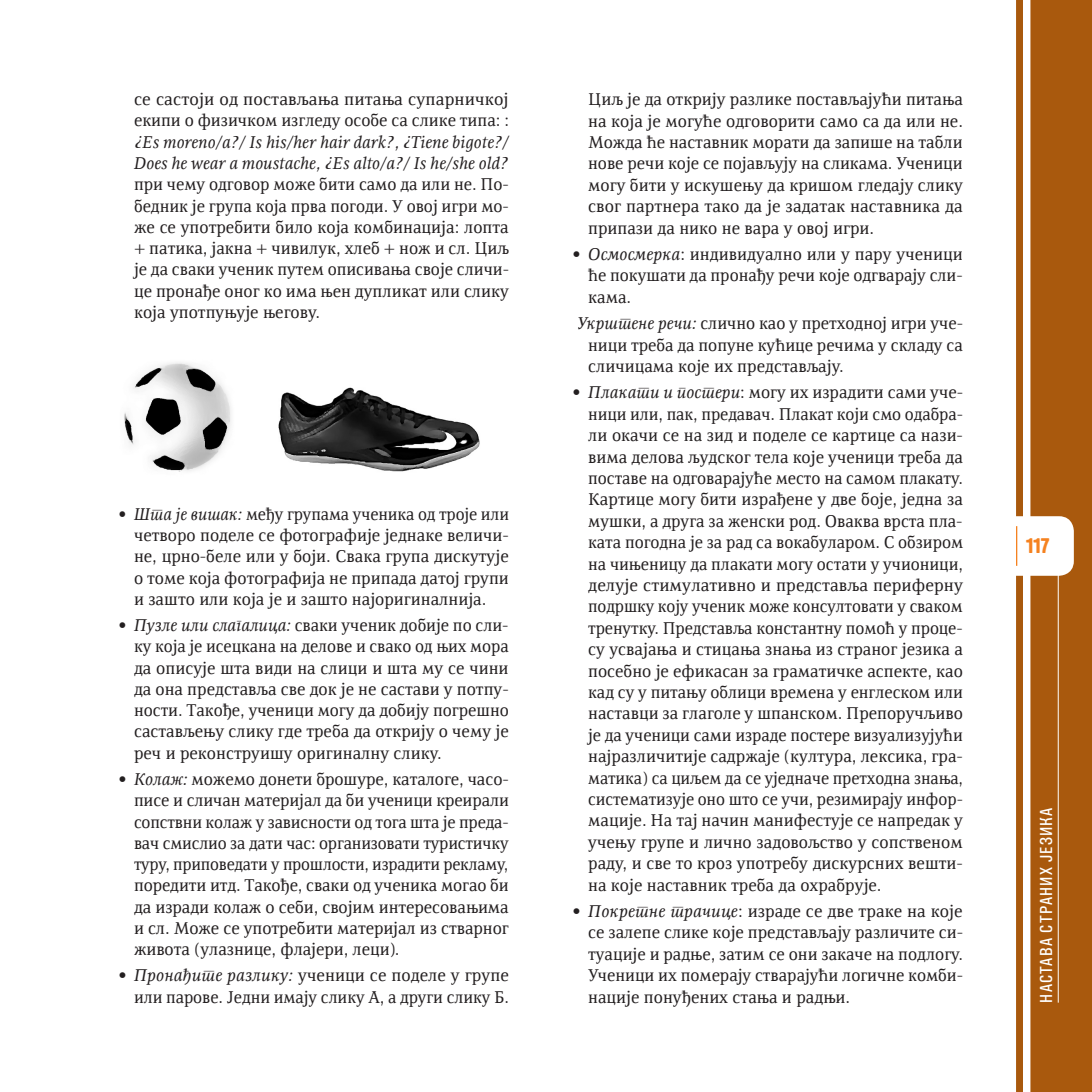
<style>
.page{position:relative;width:1092px;height:1092px;background:#fff}
.page>*{position:absolute;margin:0;border:0;box-sizing:border-box;transform-origin:0 0}
.t1{font:21px "SRB Hermes C";color:#f58220}
.t2{font:17.5px/21.3px "SRB Resavska BGTT";color:#231f20;text-align:justify}
.t3{font:italic 17.5px/21.2px "SRB Resavska BGTT";letter-spacing:-.005em;color:#231f20}
.t4{font:17.5px "Univers Cond C";letter-spacing:.07em;color:#fff}
.s1{font-weight:700}
.s2{font-style:italic}
</style>
<div class="page">
<img style="left:124px;top:362px;width:107px;height:110px">
<img style="left:278px;top:387px;width:202px;height:85px">
<div style="left:1030px;top:0;width:61px;height:1091px;background:#a9590d"></div>
<svg style="left:1016px;top:0;width:7px;height:1091px;background:#ae621a"></svg>
<hr style="left:1057px;top:574px;width:1px;height:428px;background:#fff">
<p class="t2" style="left:134px;top:89px;width:376px">се састоји од постављања питања супарничкој екипи о физичком изгледу особе са слике типа: :</p>
<p class="t3" style="left:134px;top:131px;width:376px">¿Es moreno/a?/ Is his/her hair dark?, ¿Tiene bigote?/<br>Does he wear a moustache, ¿Es alto/a?/ Is he/she old?</p>
<p class="t2" style="left:134px;top:174px;width:376px">при чему одговор може бити само да или не. По&shy;бедник је група која прва погоди. У овој игри мо&shy;же се употребити било која комбинација: лопта + патика, јакна + чивилук, хлеб + нож и сл. Циљ је да сваки ученик путем описивања своје сличи&shy;це пронађе оног ко има њен дупликат или слику која употпуњује његову.</p>
<p class="t2" style="left:134px;top:503px;width:376px;text-indent:-15px"><span class="s1">•</span> <span class="s2">Шта је вишак:</span> међу групама ученика од троје или четворо поделе се фотографије једнаке величи&shy;не, црно-беле или у боји. Свака група дискутује о томе која фотографија не припада датој групи и зашто или која је и зашто најоригиналнија.</p>
<p class="t2" style="left:134px;top:614px;width:376px;text-indent:-15px"><span class="s1">•</span> <span class="s2">Пузле или слагалица:</span> сваки ученик добије по сли&shy;ку која је исецкана на делове и свако од њих мора да описује шта види на слици и шта му се чини да она представља све док је не састави у потпу&shy;ности. Такође, ученици могу да добију погрешно састављењу слику где треба да открију о чему је реч и реконструишу оригиналну слику.</p>
<p class="t2" style="left:134px;top:768px;width:376px;text-indent:-15px"><span class="s1">•</span> <span class="s2">Колаж:</span> можемо донети брошуре, каталоге, часо&shy;писе и сличан материјал да би ученици креирали сопствни колаж у зависности од тога шта је преда&shy;вач смислио за дати час: организовати туристичку туру, приповедати у прошлости, израдити рекламу, поредити итд. Такође, сваки од ученика могао би да изради колаж о себи, својим интересовањима и сл. Може се употребити материјал из стварног живота (улазнице, флајери, леци).</p>
<p class="t2" style="left:119px;top:964px;width:391px;text-align:right"><span class="s1">•</span> <span class="s2">Пронађите разлику:</span> ученици се поделе у групе или парове. Једни имају слику А, а други слику Б.</p>
<p class="t2" style="left:588px;top:89px;width:376px">Циљ је да открију разлике постављајући питања на која је могуће одговорити само са да или не.<br>Можда ће наставник морати да запише на табли нове речи које се појављују на сликама. Ученици могу бити у искушењу да кришом гледају слику свог партнера тако да је задатак наставника да припази да нико не вара у овој игри.</p>
<p class="t2" style="left:588px;top:243px;width:376px;text-indent:-15px"><span class="s1">•</span> <span class="s2">Осмосмерка</span>: индивидуално или у пару ученици ће покушати да пронађу речи које одгварају сли&shy;кама.</p>
<p class="t2" style="left:588px;top:312px;width:376px;text-indent:-11px"><span class="s2">Укрштене речи:</span> слично као у претходној игри уче&shy;ници треба да попуне кућице речима у складу са сличицама које их представљају.</p>
<p class="t2" style="left:588px;top:382px;width:376px;text-indent:-15px"><span class="s1">•</span> <span class="s2">Плакати и постери</span>: могу их израдити сами уче&shy;ници или, пак, предавач. Плакат који смо одабра&shy;ли окачи се на зид и поделе се картице са нази&shy;вима делова људског тела које ученици треба да поставе на одговарајуће место на самом плакату.<br>Картице могу бити израђене у две боје, једна за мушки, а друга за женски род. Оваква врста пла&shy;ката погодна је за рад са вокабуларом. С обзиром на чињеницу да плакати могу остати у учионици, делује стимулативно и представља периферну подршку коју ученик може консултовати у сваком тренутку. Представља константну помоћ у проце&shy;су усвајања и стицања знања из страног језика а посебно је ефикасан за граматичке аспекте, као кад су у питању облици времена у енглеском или наставци за глаголе у шпанском. Препоручљиво је да ученици сами израде постере визуализујући најразличитије садржаје (култура, лексика, гра&shy;матика) са циљем да се уједначе претходна знања, систематизује оно што се учи, резимирају инфор&shy;мације. На тај начин манифестује се напредак у учењу групе и лично задовољство у сопственом раду, и све то кроз употребу дискурсних вешти&shy;на које наставник треба да охрабрује.</p>
<p class="t2" style="left:588px;top:900px;width:376px;text-indent:-15px"><span class="s1">•</span> <span class="s2">Покретне трачице</span>: израде се две траке на које се залепе слике које представљају различите си&shy;туације и радње, затим се они закаче на подлогу.<br>Ученици их померају стварајући логичне комби&shy;нације понуђених стања и радњи.</p>
<p class="t1" style="left:1026px;top:533px;width:25px">117</p>
<p class="t4" style="left:1036px;top:1002px;width:196px;rotate:-90deg">НАСТАВА СТРАНИХ ЈЕЗИКА</p>
</div>
